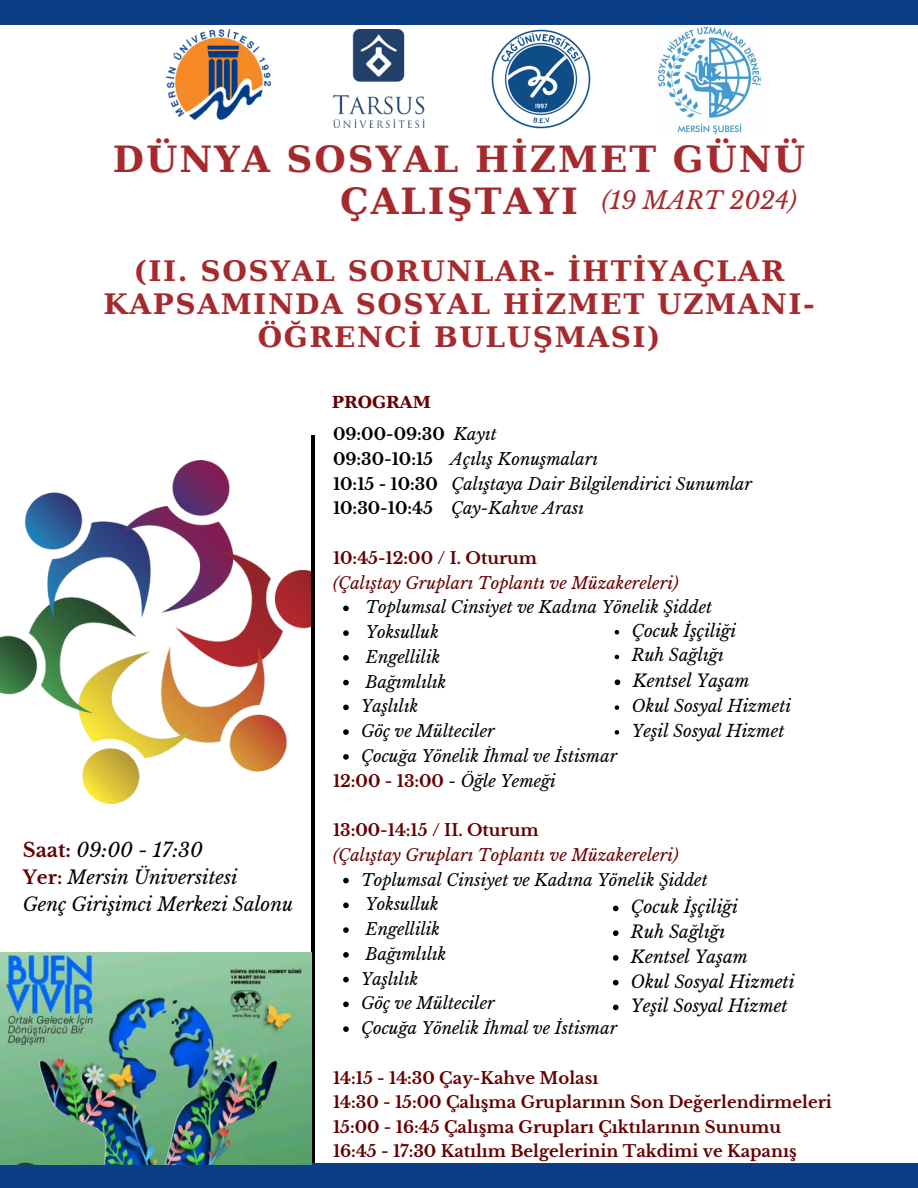
<style>
.page{position:relative;width:918px;height:1188px;background:#fff}
.page>*{position:absolute;margin:0;border:0;box-sizing:border-box;transform-origin:0 0}
.t1{font:700 36px/41.7px "DejaVu Serif";letter-spacing:.055em;color:#a62a2d;text-align:center}
.t2{font:700 28.05px/32.7px "DejaVu Serif";letter-spacing:.055em;color:#a62a2d;text-align:center}
.t3{font:italic 24px "Libre Baskerville";color:#a62a2d}
.t4{font:italic 19.5px "Libre Baskerville";color:#000}
.t5{font:italic 18.6px/27px "Libre Baskerville";color:#000}
.t6{font:italic 17.25px "Libre Baskerville";color:#000}
.t7{font:italic 16.8px "Libre Baskerville";color:#000}
.t8{font:italic 16.5px "Libre Baskerville";color:#000}
.t9{font:700 16.5px/24.3px "Libre Baskerville";color:#650000}
.t10{font:italic 16.5px "Libre Baskerville";color:#650000}
.t11{font:700 16.5px "Libre Baskerville";color:#000}
.t12{font:700 16.5px "DejaVu Serif";color:#650000}
.s1{font-weight:700;font-style:normal;color:#650000}
.s2{font-weight:400;font-style:italic}
.s3{font-weight:700;font-style:normal}
.s4{font-weight:400;color:#000}
.s5{font-weight:400;font-style:italic;color:#000}
</style>
<div class="page">
<img style="left:0;top:461px;width:311px;height:343px">
<img style="left:486px;top:24px;width:109px;height:105px">
<img style="left:166px;top:30px;width:105px;height:90px">
<div style="left:0;top:0;width:918px;height:24px;background:#0c3e86"></div>
<div style="left:0;top:1164px;width:918px;height:24px;background:#0c3e86"></div>
<img style="left:658px;top:26px;width:103px;height:108px">
<img style="left:333px;top:30px;width:91px;height:98px">
<hr style="left:311px;top:435px;width:4px;height:728px;background:#000">
<img style="left:0;top:952px;width:312px;height:213px">
<svg style="left:343px;top:606px;width:6px;height:5px"></svg>
<svg style="left:343px;top:630px;width:6px;height:6px"></svg>
<svg style="left:343px;top:655px;width:6px;height:6px"></svg>
<svg style="left:343px;top:680px;width:6px;height:5px"></svg>
<svg style="left:343px;top:705px;width:6px;height:5px"></svg>
<svg style="left:343px;top:729px;width:6px;height:6px"></svg>
<svg style="left:343px;top:754px;width:6px;height:6px"></svg>
<svg style="left:343px;top:878px;width:6px;height:5px"></svg>
<svg style="left:343px;top:903px;width:6px;height:5px"></svg>
<svg style="left:343px;top:927px;width:6px;height:6px"></svg>
<svg style="left:343px;top:952px;width:6px;height:6px"></svg>
<svg style="left:343px;top:977px;width:6px;height:5px"></svg>
<svg style="left:343px;top:1002px;width:6px;height:5px"></svg>
<svg style="left:343px;top:1026px;width:6px;height:6px"></svg>
<svg style="left:615px;top:630px;width:4px;height:4px"></svg>
<svg style="left:615px;top:655px;width:4px;height:4px"></svg>
<svg style="left:615px;top:679px;width:5px;height:6px"></svg>
<svg style="left:615px;top:705px;width:4px;height:5px"></svg>
<svg style="left:615px;top:730px;width:4px;height:5px"></svg>
<svg style="left:613px;top:906px;width:6px;height:5px"></svg>
<svg style="left:613px;top:930px;width:6px;height:6px"></svg>
<svg style="left:613px;top:955px;width:6px;height:6px"></svg>
<svg style="left:613px;top:980px;width:6px;height:5px"></svg>
<svg style="left:613px;top:1005px;width:6px;height:5px"></svg>
<h1 class="t1" style="left:113px;top:139px;width:694px">DÜNYA SOSYAL HİZMET GÜNÜ<br>ÇALIŞTAYI</h1>
<h2 class="t2" style="left:104px;top:255px;width:713px">(II. SOSYAL SORUNLAR- İHTİYAÇLAR<br>KAPSAMINDA SOSYAL HİZMET UZMANI-<br>ÖĞRENCİ BULUŞMASI)</h2>
<p class="t3" style="left:602px;top:186px;width:197px">(19 MART 2024)</p>
<p class="t4" style="left:23px;top:838px;width:182px"><span class="s1">Saat:</span> 09:00 - 17:30</p>
<p class="t5" style="left:23px;top:864px;width:272px"><span class="s1">Yer:</span> Mersin Üniversitesi<br>Genç Girişimci Merkezi Salonu</p>
<p class="t12" style="left:332px;top:393px;width:101px">PROGRAM</p>
<p class="t11" style="left:333px;top:424px;width:165px">09:00-09:30 <span class="s2">Kayıt</span></p>
<p class="t8" style="left:333px;top:449px;width:267px"><span class="s3">09:30-10:15</span> Açılış Konuşmaları</p>
<p class="t8" style="left:333px;top:474px;width:421px"><span class="s3">10:15 - 10:30</span> Çalıştaya Dair Bilgilendirici Sunumlar</p>
<p class="t8" style="left:333px;top:498px;width:253px"><span class="s3">10:30-10:45</span> Çay-Kahve Arası</p>
<p class="t9" style="left:333px;top:546px;width:206px">10:45-12:00 / I. Oturum</p>
<p class="t10" style="left:333px;top:573px;width:347px">(Çalıştay Grupları Toplantı ve Müzakereleri)</p>
<p class="t8" style="left:365px;top:597px;width:348px">Toplumsal Cinsiyet ve Kadına Yönelik Şiddet</p>
<p class="t8" style="left:366px;top:622px;width:75px">Yoksulluk</p>
<p class="t8" style="left:366px;top:647px;width:76px">Engellilik</p>
<p class="t8" style="left:366px;top:672px;width:82px">Bağımlılık</p>
<p class="t8" style="left:361px;top:696px;width:59px">Yaşlılık</p>
<p class="t8" style="left:361px;top:721px;width:135px">Göç ve Mülteciler</p>
<p class="t8" style="left:361px;top:746px;width:258px">Çocuğa Yönelik İhmal ve İstismar</p>
<p class="t9" style="left:333px;top:769px;width:224px">12:00 - 13:00 <span class="s4">-</span> <span class="s5">Öğle Yemeği</span></p>
<p class="t9" style="left:333px;top:818px;width:207px">13:00-14:15 / II. Oturum</p>
<p class="t10" style="left:333px;top:845px;width:347px">(Çalıştay Grupları Toplantı ve Müzakereleri)</p>
<p class="t8" style="left:361px;top:870px;width:348px">Toplumsal Cinsiyet ve Kadına Yönelik Şiddet</p>
<p class="t8" style="left:366px;top:894px;width:75px">Yoksulluk</p>
<p class="t8" style="left:366px;top:919px;width:76px">Engellilik</p>
<p class="t8" style="left:366px;top:944px;width:82px">Bağımlılık</p>
<p class="t8" style="left:361px;top:969px;width:59px">Yaşlılık</p>
<p class="t8" style="left:361px;top:993px;width:135px">Göç ve Mülteciler</p>
<p class="t8" style="left:361px;top:1018px;width:258px">Çocuğa Yönelik İhmal ve İstismar</p>
<h6 class="t9" style="left:333px;top:1066px;width:500px">14:15 - 14:30 Çay-Kahve Molası<br>14:30 - 15:00 Çalışma Gruplarının Son Değerlendirmeleri 15:00 - 16:45 Çalışma Grupları Çıktılarının Sunumu<br>16:45 - 17:30 Katılım Belgelerinin Takdimi ve Kapanış</h6>
<p class="t7" style="left:632px;top:620px;width:106px">Çocuk İşçiliği</p>
<p class="t7" style="left:632px;top:645px;width:93px">Ruh Sağlığı</p>
<p class="t6" style="left:633px;top:671px;width:118px">Kentsel Yaşam</p>
<p class="t7" style="left:632px;top:696px;width:161px">Okul Sosyal Hizmeti</p>
<h4 class="t7" style="left:632px;top:721px;width:154px">Yeşil Sosyal Hizmet</h4>
<p class="t6" style="left:631px;top:897px;width:109px">Çocuk İşçiliği</p>
<p class="t6" style="left:631px;top:921px;width:96px">Ruh Sağlığı</p>
<p class="t6" style="left:631px;top:946px;width:118px">Kentsel Yaşam</p>
<p class="t6" style="left:631px;top:971px;width:165px">Okul Sosyal Hizmeti</p>
<p class="t6" style="left:631px;top:996px;width:158px">Yeşil Sosyal Hizmet</p>
</div>
